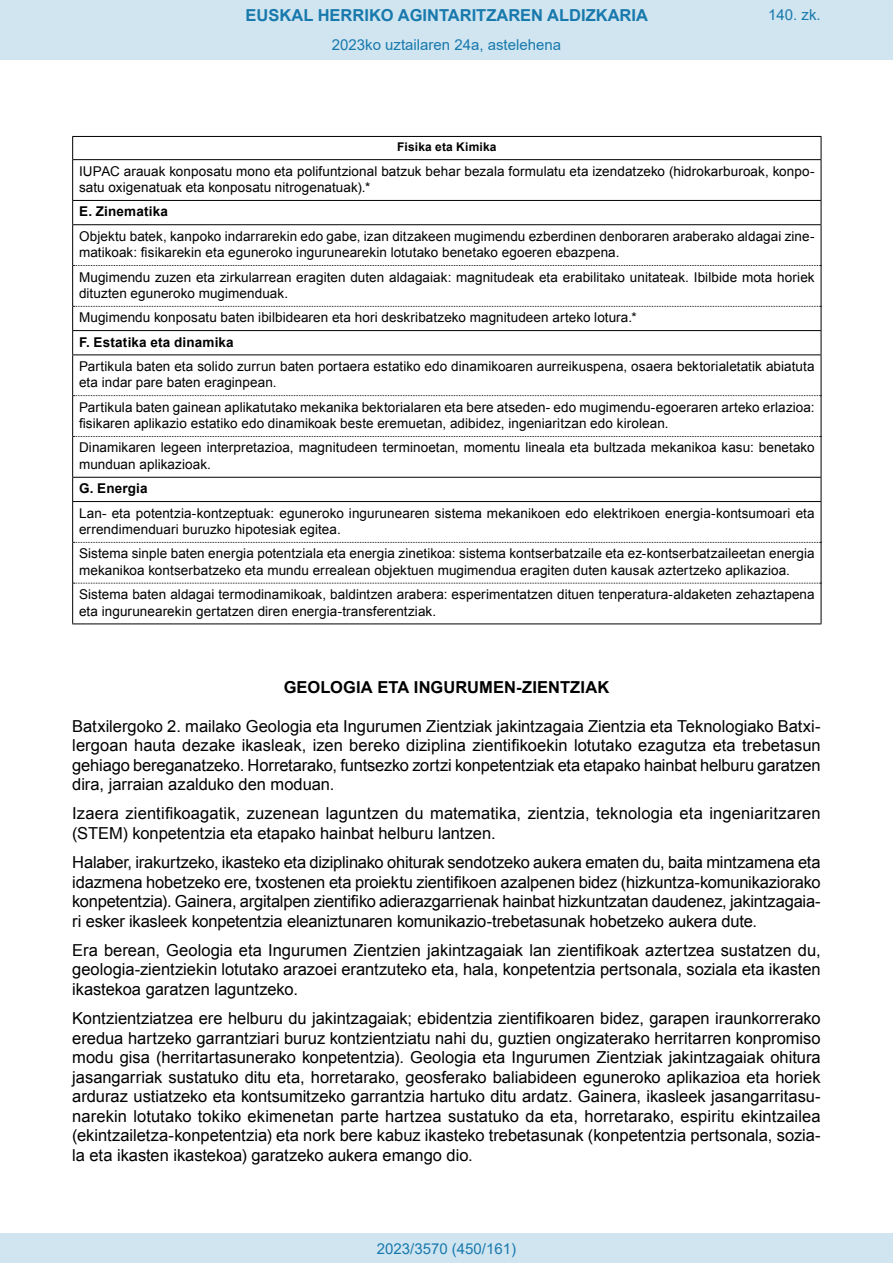
<style>
.page{position:relative;width:893px;height:1263px;background:#fff}
.page>*{position:absolute;margin:0;border:0;box-sizing:border-box;transform-origin:0 0}
.t1{font:16.5px/19.5px "Arial";letter-spacing:-.005em;color:#000;text-align:justify}
.t2{font:700 16.5px "Arial";color:#1879ad}
.t3{font:700 16.5px "Arial";letter-spacing:.005em;color:#000}
.Paginacion_Centro{font:15px "Arial";color:#1879ad}
.t4{font:13.5px/24.3px "Arial";letter-spacing:.005em;color:#000}
.t5{font:700 12px "Arial";letter-spacing:.015em;color:#000}
.s1{font-weight:700}
</style>
<div class="page">
<hr style="left:72px;top:159px;width:749px;height:1px;background:#000">
<svg style="left:73px;top:265px;width:748px;height:1px"></svg>
<svg style="left:73px;top:395px;width:748px;height:1px"></svg>
<svg style="left:73px;top:436px;width:748px;height:1px"></svg>
<svg style="left:73px;top:542px;width:748px;height:1px"></svg>
<svg style="left:73px;top:583px;width:748px;height:1px"></svg>
<hr style="left:72px;top:136px;width:749px;height:1px;background:#000">
<svg style="left:72px;top:137px;width:1px;height:22px"></svg>
<svg style="left:821px;top:137px;width:1px;height:22px"></svg>
<hr style="left:72px;top:160px;width:1px;height:40px;background:#000">
<hr style="left:821px;top:160px;width:1px;height:40px;background:#000">
<hr style="left:72px;top:225px;width:1px;height:40px;background:#000">
<hr style="left:821px;top:225px;width:1px;height:40px;background:#000">
<hr style="left:72px;top:265px;width:1px;height:41px;background:#000">
<hr style="left:821px;top:265px;width:1px;height:41px;background:#000">
<hr style="left:72px;top:355px;width:1px;height:41px;background:#000">
<hr style="left:821px;top:355px;width:1px;height:41px;background:#000">
<hr style="left:72px;top:396px;width:1px;height:40px;background:#000">
<hr style="left:821px;top:396px;width:1px;height:40px;background:#000">
<hr style="left:72px;top:436px;width:1px;height:41px;background:#000">
<hr style="left:821px;top:436px;width:1px;height:41px;background:#000">
<hr style="left:72px;top:502px;width:1px;height:40px;background:#000">
<hr style="left:821px;top:502px;width:1px;height:40px;background:#000">
<hr style="left:72px;top:542px;width:1px;height:41px;background:#000">
<hr style="left:821px;top:542px;width:1px;height:41px;background:#000">
<hr style="left:72px;top:583px;width:1px;height:40px;background:#000">
<hr style="left:821px;top:583px;width:1px;height:40px;background:#000">
<hr style="left:72px;top:623px;width:749px;height:1px;background:#000">
<hr style="left:72px;top:477px;width:749px;height:1px;background:#000">
<svg style="left:72px;top:478px;width:1px;height:23px"></svg>
<svg style="left:821px;top:478px;width:1px;height:23px"></svg>
<hr style="left:72px;top:501px;width:749px;height:1px;background:#000">
<svg style="left:72px;top:306px;width:750px;height:48px"></svg>
<hr style="left:72px;top:354px;width:749px;height:1px;background:#000">
<hr style="left:72px;top:200px;width:749px;height:1px;background:#000">
<svg style="left:72px;top:201px;width:1px;height:23px"></svg>
<svg style="left:821px;top:201px;width:1px;height:23px"></svg>
<hr style="left:72px;top:224px;width:749px;height:1px;background:#000">
<div style="left:0;top:0;width:893px;height:60px;background:#d0e5f0"></div>
<div style="left:0;top:1233px;width:893px;height:30px;background:#d0e5f0"></div>
<p class="t2" style="left:246px;top:3px;width:404px">EUSKAL HERRIKO AGINTARITZAREN ALDIZKARIA</p>
<p class="Paginacion_Centro" style="left:768px;top:5px;width:54px">140. zk.</p>
<p class="Paginacion_Centro" style="left:332px;top:35px;width:231px">2023ko uztailaren 24a, astelehena</p>
<p class="t5" style="left:397px;top:139px;width:101px">Fisika eta Kimika</p>
<p class="t4" style="left:79px;top:163px;width:737px;line-height:16.5px">IUPAC arauak konposatu mono eta polifuntzional batzuk behar bezala formulatu eta izendatzeko (hidrokarburoak, konpo&shy;satu oxigenatuak eta konposatu nitrogenatuak).*</p>
<p class="t4" style="left:79px;top:200px;width:737px"><span class="s1">E. Zinematika<br></span>Objektu batek, kanpoko indarrarekin edo gabe, izan ditzakeen mugimendu ezberdinen denboraren araberako aldagai zine-</p>
<p class="t4" style="left:79px;top:240px;width:737px">matikoak: fisikarekin eta eguneroko ingurunearekin lotutako benetako egoeren ebazpena.<br>Mugimendu zuzen eta zirkularrean eragiten duten aldagaiak: magnitudeak eta erabilitako unitateak. Ibilbide mota horiek</p>
<p class="t4" style="left:79px;top:281px;width:737px">dituzten eguneroko mugimenduak.<br>Mugimendu konposatu baten ibilbidearen eta hori deskribatzeko magnitudeen arteko lotura.*<br><span class="s1">F. Estatika eta dinamika<br></span>Partikula baten eta solido zurrun baten portaera estatiko edo dinamikoaren aurreikuspena, osaera bektorialetatik abiatuta</p>
<p class="t4" style="left:79px;top:371px;width:737px">eta indar pare baten eraginpean.<br>Partikula baten gainean aplikatutako mekanika bektorialaren eta bere atseden- edo mugimendu-egoeraren arteko erlazioa:</p>
<p class="t4" style="left:79px;top:411px;width:737px">fisikaren aplikazio estatiko edo dinamikoak beste eremuetan, adibidez, ingeniaritzan edo kirolean.<br>Dinamikaren legeen interpretazioa, magnitudeen terminoetan, momentu lineala eta bultzada mekanikoa kasu: benetako</p>
<p class="t4" style="left:79px;top:452px;width:737px">munduan aplikazioak.<br><span class="s1">G. Energia<br></span>Lan- eta potentzia-kontzeptuak: eguneroko ingurunearen sistema mekanikoen edo elektrikoen energia-kontsumoari eta</p>
<p class="t4" style="left:79px;top:517px;width:737px">errendimenduari buruzko hipotesiak egitea.<br>Sistema sinple baten energia potentziala eta energia zinetikoa: sistema kontserbatzaile eta ez-kontserbatzaileetan energia</p>
<p class="t4" style="left:79px;top:558px;width:737px">mekanikoa kontserbatzeko eta mundu errealean objektuen mugimendua eragiten duten kausak aztertzeko aplikazioa.<br>Sistema baten aldagai termodinamikoak, baldintzen arabera: esperimentatzen dituen tenperatura-aldaketen zehaztapena</p>
<p class="t4" style="left:79px;top:599px;width:359px">eta ingurunearekin gertatzen diren energia-transferentziak.</p>
<p class="t3" style="left:284px;top:676px;width:327px">GEOLOGIA ETA INGURUMEN-ZIENTZIAK</p>
<p class="t1" style="left:72px;top:716px;width:750px">Batxilergoko 2. mailako Geologia eta Ingurumen Zientziak jakintzagaia Zientzia eta Teknologiako Batxi&shy;lergoan hauta dezake ikasleak, izen bereko diziplina zientifikoekin lotutako ezagutza eta trebetasun gehiago bereganatzeko. Horretarako, funtsezko zortzi konpetentziak eta etapako hainbat helburu garatzen dira, jarraian azalduko den moduan.</p>
<p class="t1" style="left:72px;top:804px;width:750px">Izaera zientifikoagatik, zuzenean laguntzen du matematika, zientzia, teknologia eta ingeniaritzaren (STEM) konpetentzia eta etapako hainbat helburu lantzen.</p>
<p class="t1" style="left:72px;top:853px;width:750px">Halaber, irakurtzeko, ikasteko eta diziplinako ohiturak sendotzeko aukera ematen du, baita mintzamena eta idazmena hobetzeko ere, txostenen eta proiektu zientifikoen azalpenen bidez (hizkuntza-komunikaziorako konpetentzia). Gainera, argitalpen zientifiko adierazgarrienak hainbat hizkuntzatan daudenez, jakintzagaia&shy;ri esker ikasleek konpetentzia eleaniztunaren komunikazio-trebetasunak hobetzeko aukera dute.</p>
<p class="t1" style="left:72px;top:940px;width:750px">Era berean, Geologia eta Ingurumen Zientzien jakintzagaiak lan zientifikoak aztertzea sustatzen du, geologia-zientziekin lotutako arazoei erantzuteko eta, hala, konpetentzia pertsonala, soziala eta ikasten ikastekoa garatzen laguntzeko.</p>
<p class="t1" style="left:72px;top:1009px;width:750px">Kontzientziatzea ere helburu du jakintzagaiak; ebidentzia zientifikoaren bidez, garapen iraunkorrerako eredua hartzeko garrantziari buruz kontzientziatu nahi du, guztien ongizaterako herritarren konpromiso modu gisa (herritartasunerako konpetentzia). Geologia eta Ingurumen Zientziak jakintzagaiak ohitura jasangarriak sustatuko ditu eta, horretarako, geosferako baliabideen eguneroko aplikazioa eta horiek arduraz ustiatzeko eta kontsumitzeko garrantzia hartuko ditu ardatz. Gainera, ikasleek jasangarritasu&shy;narekin lotutako tokiko ekimenetan parte hartzea sustatuko da eta, horretarako, espiritu ekintzailea (ekintzailetza-konpetentzia) eta nork bere kabuz ikasteko trebetasunak (konpetentzia pertsonala, sozia&shy;la eta ikasten ikastekoa) garatzeko aukera emango dio.</p>
<p class="Paginacion_Centro" style="left:377px;top:1238px;width:141px">2023/3570 (450/161)</p>
</div>
